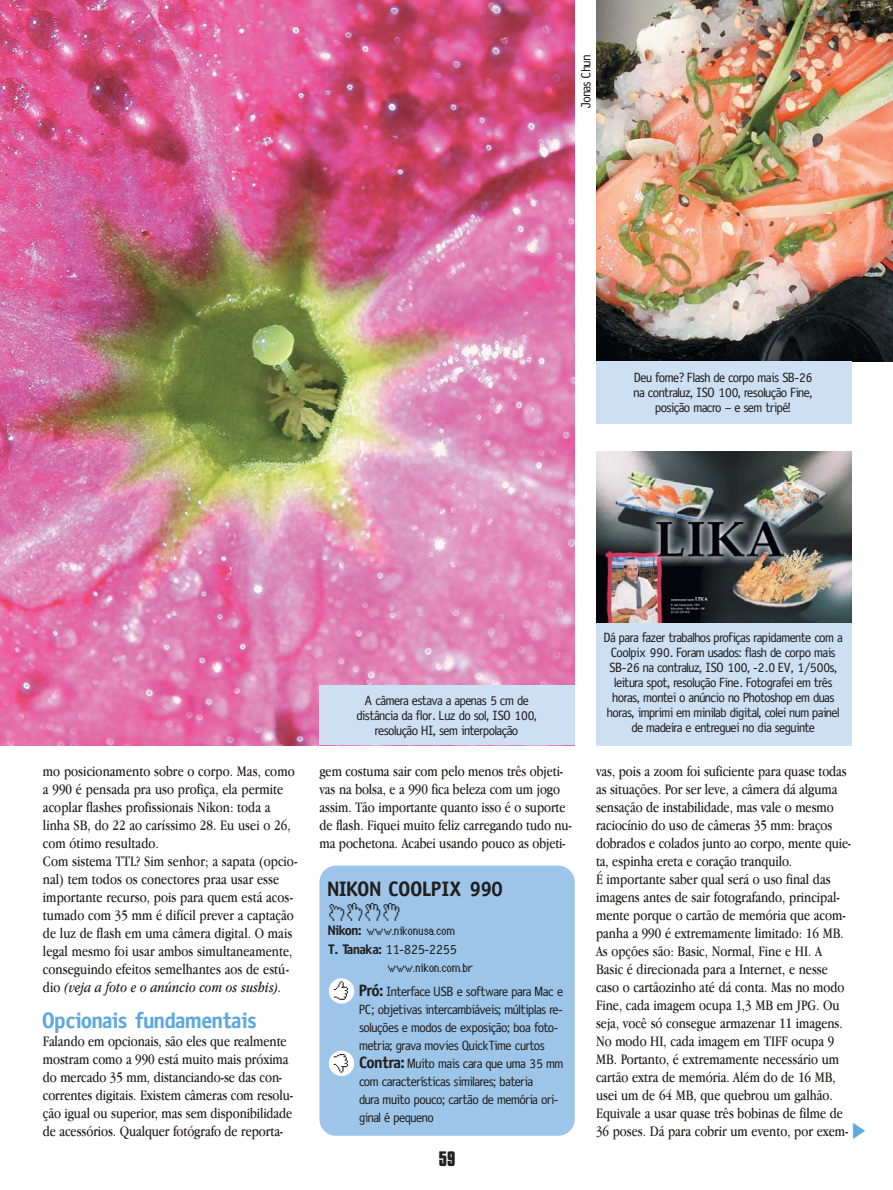
<style>
.page{position:relative;width:893px;height:1190px;background:#fff}
.page>*{position:absolute;margin:0;border:0;box-sizing:border-box;transform-origin:0 0}
.t1{font:28.5px "Obscena";color:#5da9dd}
.t2{font:27px "Macmania Garamond Normal";color:#231f1f}
.t3{font:700 22.5px "Obscena";color:#5da9dd}
.t4{font:700 21px "Obscena";letter-spacing:.015em;color:#231f1f}
.t5{font:700 18px "Compacta BT";color:#231f1f}
.t6{font:15px/18px "Macmania Garamond Normal";color:#231f1f}
.t7{font:13.95px "Obscena";color:#231f1f}
.t8{font:13.5px/15px "Obscena";letter-spacing:-.005em;color:#231f1f;text-align:center}
.t9{font:13.5px "Genoveva";color:#231f1f}
.s1{font-style:italic}
.s2{font-family:"Obscena";font-weight:700;font-size:13.95px}
.s3{font-weight:700}
.s4{font-weight:700;font-size:16.5px}
</style>
<div class="page">
<div style="left:596px;top:619px;width:255px;height:126px;background:#ccdff3"></div>
<img style="left:596px;top:0;width:296px;height:361px">
<div style="left:596px;top:361px;width:255px;height:62px;background:#ccdff3"></div>
<img style="left:596px;top:451px;width:255px;height:171px">
<img style="left:1px;top:0;width:573px;height:745px">
<div style="left:319px;top:685px;width:255px;height:60px;background:#ccdff3"></div>
<div style="left:319px;top:865px;width:255px;height:270px;background:#9cc5e9;border-radius:16px"></div>
<div style="left:329px;top:1050px;width:25px;height:26px;background:#fff;border-radius:50%"></div>
<svg style="left:334px;top:1054px;width:14px;height:18px"></svg>
<div style="left:329px;top:978px;width:25px;height:25px;background:#fff;border-radius:50%"></div>
<svg style="left:334px;top:981px;width:14px;height:18px"></svg>
<p class="t8" style="left:579px;top:108px;width:55px;rotate:-90deg">Jonas Chun</p>
<p class="t8" style="left:634px;top:371px;width:180px">Deu fome? Flash de corpo mais SB-26 na contraluz, ISO 100, resolução Fine, posição macro – e sem tripé!</p>
<p class="t6" style="left:43px;top:763px;width:256px">mo posicionamento sobre o corpo. Mas, como a 990 é pensada pra uso profiça, ela permite acoplar flashes profissionais Nikon: toda a linha SB, do 22 ao caríssimo 28. Eu usei o 26, com ótimo resultado.<br>Com sistema TTL? Sim senhor; a sapata (opcio&shy;nal) tem todos os conectores praa usar esse importante recurso, pois para quem está acos&shy;tumado com 35 mm é difícil prever a captação de luz de flash em uma câmera digital. O mais legal mesmo foi usar ambos simultaneamente, conseguindo efeitos semelhantes aos de estú&shy;dio <span class="s1">(veja a foto e o anúncio com os sushis).</span></p>
<h3 class="t3" style="left:43px;top:1012px;width:215px">Opcionais fundamentais</h3>
<p class="t6" style="left:43px;top:1033px;width:251px">Falando em opcionais, são eles que realmente mostram como a 990 está muito mais próxima do mercado 35 mm, distanciando-se das con&shy;correntes digitais. Existem câmeras com resolu&shy;ção igual ou superior, mas sem disponibilidade de acessórios. Qualquer fotógrafo de reporta-</p>
<p class="t8" style="left:357px;top:694px;width:182px">A câmera estava a apenas 5 cm de distância da flor. Luz do sol, ISO 100, resolução HI, sem interpolação</p>
<p class="t6" style="left:319px;top:763px;width:254px">gem costuma sair com pelo menos três objeti&shy;vas na bolsa, e a 990 fica beleza com um jogo assim. Tão importante quanto isso é o suporte de flash. Fiquei muito feliz carregando tudo nu&shy;ma pochetona. Acabei usando pouco as objeti-</p>
<h3 class="t4" style="left:328px;top:882px;width:176px">NIKON COOLPIX 990</h3>
<h2 class="t2" style="left:328px;top:902px;width:75px">¡™£¢</h2>
<p class="t9" style="left:328px;top:923px;width:129px"><span class="s2">Nikon:</span> www.nikonusa.com</p>
<p class="t7" style="left:328px;top:944px;width:130px"><span class="s3">T. Tanaka:</span> 11-825-2255</p>
<p class="t9" style="left:388px;top:959px;width:87px">www.nikon.com.br</p>
<p class="t8" style="left:359px;top:984px;width:205px;line-height:18px;text-align:left"><span class="s4">Pró:</span> Interface USB e software para Mac e PC; objetivas intercambiáveis; múltiplas re&shy;soluções e modos de exposição; boa foto&shy;metria; grava movies QuickTime curtos <span class="s4">Contra:</span> Muito mais cara que uma 35 mm com características similares; bateria<br>dura muito pouco; cartão de memória ori&shy;ginal é pequeno</p>
<p class="t5" style="left:439px;top:1150px;width:18px">59</p>
<p class="t8" style="left:604px;top:631px;width:240px">Dá para fazer trabalhos profiças rapidamente com a Coolpix 990. Foram usados: flash de corpo mais SB-26 na contraluz, ISO 100, -2.0 EV, 1/500s, leitura spot, resolução Fine. Fotografei em três horas, montei o anúncio no Photoshop em duas horas, imprimi em minilab digital, colei num painel de madeira e entreguei no dia seguinte</p>
<p class="t6" style="left:596px;top:763px;width:257px">vas, pois a zoom foi suficiente para quase todas as situações. Por ser leve, a câmera dá alguma sensação de instabilidade, mas vale o mesmo raciocínio do uso de câmeras 35 mm: braços dobrados e colados junto ao corpo, mente quie&shy;ta, espinha ereta e coração tranquilo.<br>É importante saber qual será o uso final das imagens antes de sair fotografando, principal&shy;mente porque o cartão de memória que acom&shy;panha a 990 é extremamente limitado: 16 MB.<br>As opções são: Basic, Normal, Fine e HI. A Basic é direcionada para a Internet, e nesse caso o cartãozinho até dá conta. Mas no modo Fine, cada imagem ocupa 1,3 MB em JPG. Ou seja, você só consegue armazenar 11 imagens.<br>No modo HI, cada imagem em TIFF ocupa 9<br>MB. Portanto, é extremamente necessário um cartão extra de memória. Além do de 16 MB, usei um de 64 MB, que quebrou um galhão.<br>Equivale a usar quase três bobinas de filme de 36 poses. Dá para cobrir um evento, por exem-</p>
<h1 class="t1" style="left:853px;top:1119px;width:12px">¡</h1>
</div>
